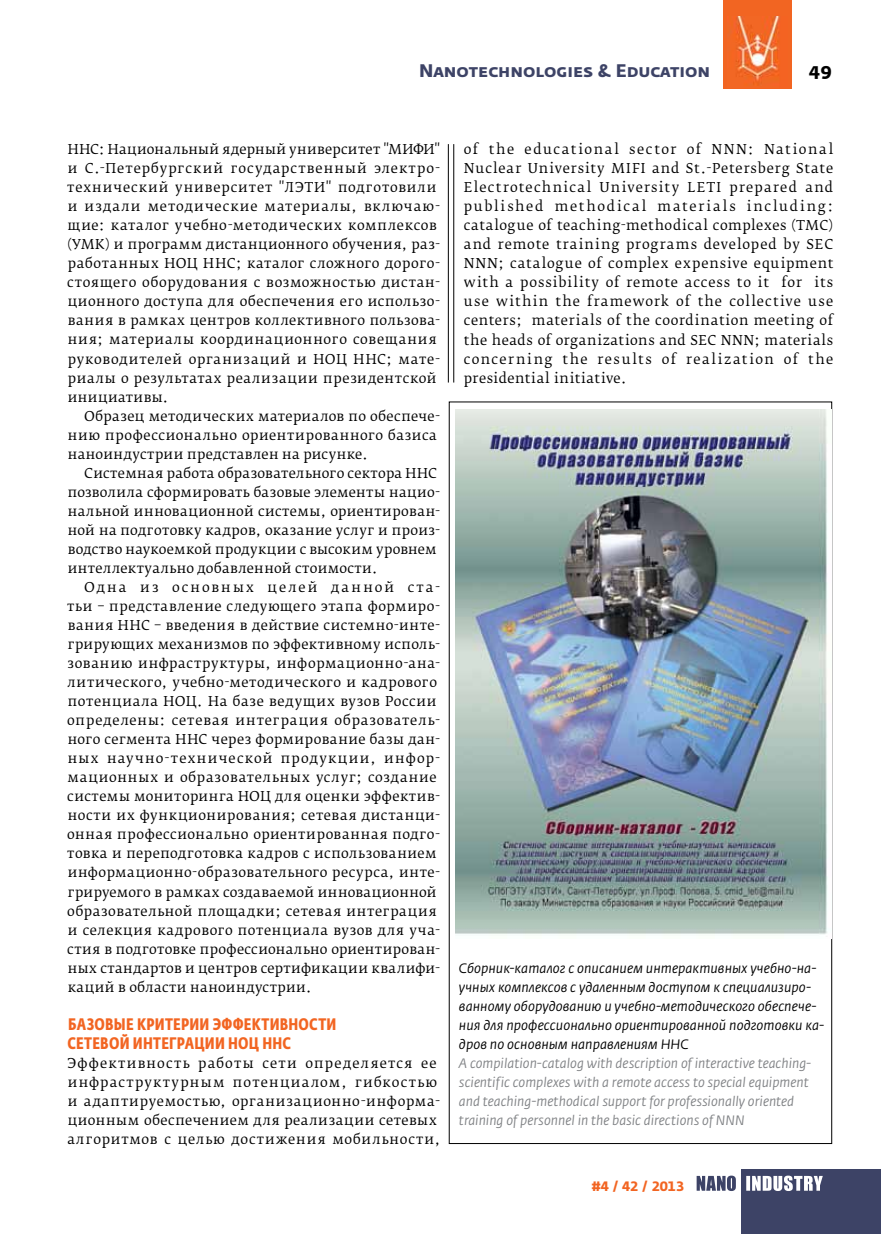
<style>
.page{position:relative;width:881px;height:1234px;background:#fff}
.page>*{position:absolute;margin:0;border:0;box-sizing:border-box;transform-origin:0 0}
.t1{font:700 18px "Fedra Sans Alt Pro";color:#3d4366}
.t2{font:700 18px "Fedra Sans Alt Pro";color:#000}
.t3{font:700 16.5px/19px "Fedra Sans Cond Pro";letter-spacing:.015em;color:#f26522}
.t4{font:13.5px/19px "Fedra Serif B Pro";letter-spacing:.04em;color:#000}
.t5{font:13.5px/19px "Fedra Serif B Pro";letter-spacing:.02em;color:#000}
.t6{font:italic 13.5px/19px "Fedra Sans Pro";letter-spacing:.005em;color:#000}
.t7{font:italic 13.5px/19px "Fedra Sans Pro";color:#808285}
.t8{font:13.5px/19px "Fedra Serif B Pro";letter-spacing:.065em;color:#000}
.t9{font:700 13.5px "Fedra Sans Alt Pro";color:#f26522}
</style>
<div class="page">
<svg style="left:791px;top:53px;width:1px;height:30px"></svg>
<div style="left:722px;top:0;width:69px;height:89px;background:#f26522"></div>
<img style="left:727px;top:17px;width:53px;height:67px">
<div style="left:741px;top:1169px;width:139px;height:64px;background:#3d4366"></div>
<svg style="left:746px;top:1175px;width:76px;height:15px"></svg>
<svg style="left:696px;top:1175px;width:39px;height:15px"></svg>
<hr style="left:448px;top:144px;width:1px;height:238px;background:#000">
<hr style="left:453px;top:144px;width:1px;height:238px;background:#000">
<img style="left:455px;top:409px;width:373px;height:526px">
<h1 class="t1" style="left:419px;top:60px;width:292px">Nanotechnologies &amp; Education</h1>
<h1 class="t2" style="left:809px;top:58px;width:24px">49</h1>
<p class="t4" style="left:67px;top:140px;width:374px">ННС: Национальный ядерный университет "МИФИ" и С.-Петербургский государственный электро&shy;технический университет "ЛЭТИ" подготовили и издали методические материалы, включаю&shy;щие: каталог учебно-методических комплексов (УМК) и программ дистанционного обучения, раз&shy;работанных НОЦ ННС; каталог сложного дорого&shy;стоящего оборудования с возможностью дистан&shy;ционного доступа для обеспечения его использо&shy;вания в рамках центров коллективного пользова&shy;ния; материалы координационного совещания руководителей организаций и НОЦ ННС; мате&shy;риалы о результатах реализации президентской инициативы.</p>
<p class="t4" style="left:68px;top:406px;width:374px;text-indent:16px">Образец методических материалов по обеспече&shy;нию профессионально ориентированного базиса наноиндустрии представлен на рисунке.</p>
<p class="t5" style="left:68px;top:463px;width:374px;text-indent:16px">Системная работа образовательного сектора ННС позволила сформировать базовые элементы нацио&shy;нальной инновационной системы, ориентирован&shy;ной на подготовку кадров, оказание услуг и произ&shy;водство наукоемкой продукции с высоким уровнем интеллектуально добавленной стоимости.</p>
<p class="t4" style="left:67px;top:577px;width:374px;text-indent:17px">Одна из основных целей данной ста&shy;тьи – представление следующего этапа формиро&shy;вания ННС – введения в действие системно-инте&shy;грирующих механизмов по эффективному исполь&shy;зованию инфраструктуры, информационно-ана&shy;литического, учебно-методического и кадрового потенциала НОЦ. На базе ведущих вузов России определены: сетевая интеграция образователь&shy;ного сегмента ННС через формирование базы дан&shy;ных научно-технической продукции, инфор&shy;мационных и образовательных услуг; создание системы мониторинга НОЦ для оценки эффектив&shy;ности их функционирования; сетевая дистанци&shy;онная профессионально ориентированная подго&shy;товка и переподготовка кадров с использованием информационно-образовательного ресурса, инте&shy;грируемого в рамках создаваемой инновационной образовательной площадки; сетевая интеграция и селекция кадрового потенциала вузов для уча&shy;стия в подготовке профессионально ориентирован&shy;ных стандартов и центров сертификации квалифи&shy;каций в области наноиндустрии.</p>
<p class="t3" style="left:67px;top:1014px;width:270px">Базовые критерии эффективности сетевой интеграции НОЦ ННС</p>
<p class="t8" style="left:67px;top:1053px;width:374px">Эффективность работы сети определяется ее инфраструктурным потенциалом, гибкостью и адаптируемостью, организационно-информа&shy;ционным обеспечением для реализации сетевых алгоритмов с целью достижения мобильности,</p>
<p class="t4" style="left:463px;top:140px;width:371px;text-align:justify">of the educational sector of NNN: National Nuclear University MIFI and St.-Petersberg State Electrotechnical University LETI prepared and published methodical materials including: catalogue of teaching-methodical complexes (TМC) and remote training programs developed by SEC NNN; catalogue of complex expensive equipment with a possibility of remote access to it for its use within the framework of the collective use centers; materials of the coordination meeting of the heads of organizations and SEC NNN; materials concerning the results of realization of the presidential initiative.</p>
<p class="t6" style="left:459px;top:958px;width:366px">Сборник-каталог с описанием интерактивных учебно-на&shy;учных комплексов с удаленным доступом к специализиро&shy;ванному оборудованию и учебно-методического обеспече&shy;ния для профессионально ориентированной подготовки ка&shy;дров по основным направлениям ННС</p>
<p class="t7" style="left:459px;top:1053px;width:353px">А compilation-catalog with description of interactive teaching&shy;scientific complexes with a remote access to special equipment and teaching-methodical support for professionally oriented training of personnel in the basic directions of NNN</p>
<p class="t9" style="left:591px;top:1177px;width:94px">#4 / 42 / 2013</p>
</div>
